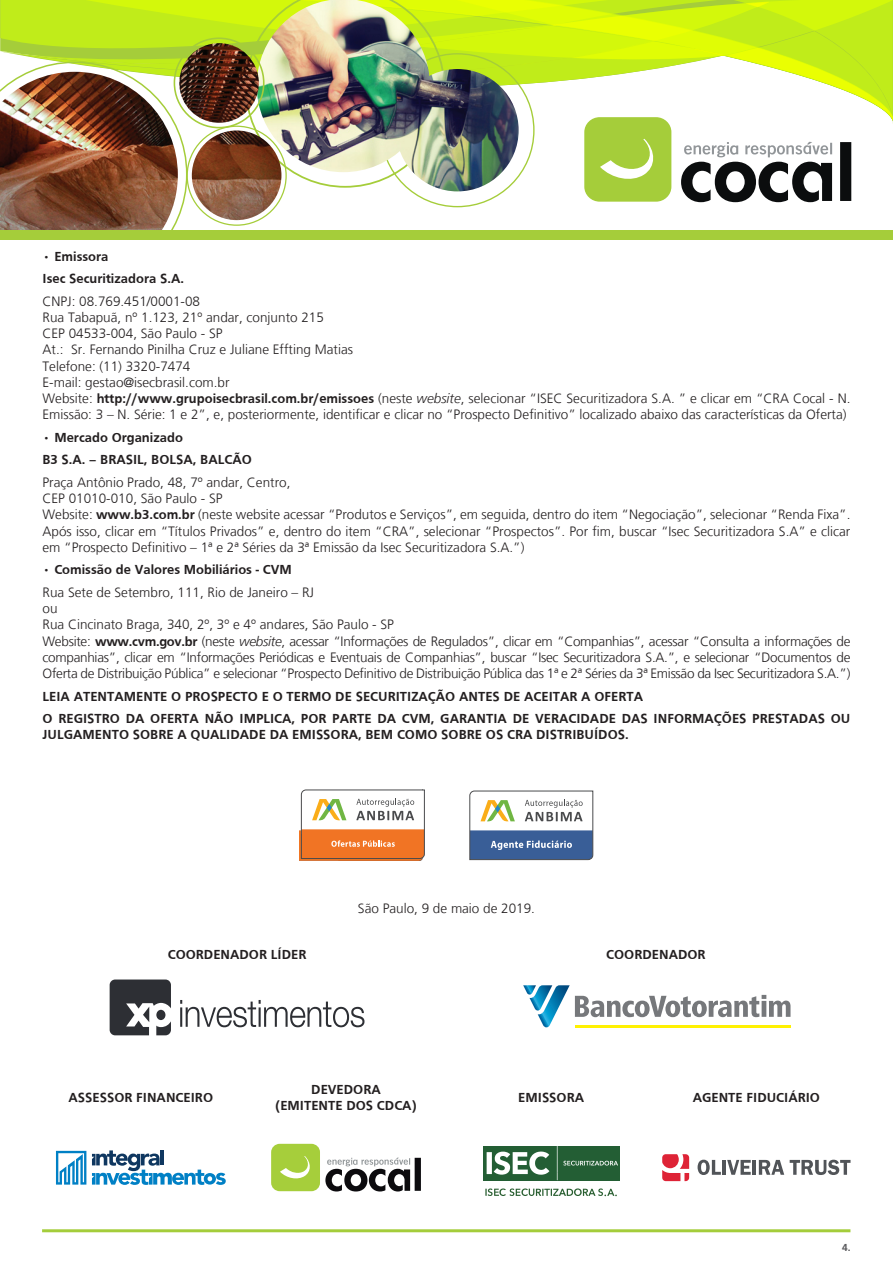
<style>
.page{position:relative;width:893px;height:1263px;background:#fff}
.page>*{position:absolute;margin:0;border:0;box-sizing:border-box;transform-origin:0 0}
.TXT{font:300 13.5px/16.2px "Frutiger LT";color:#231f20;text-align:justify}
.TXT-2{font:700 13.5px/16.2px "Fruti";color:#231f20}
.t1{font:700 10.5px "Fruti";color:#59595c}
.s1{font-family:"Fruti";font-weight:700}
.s2{font-style:italic}
</style>
<div class="page">
<hr style="left:42px;top:1229px;width:808px;height:3px;background:#a4cd3b">
<img style="left:0;top:0;width:893px;height:230px">
<div style="left:174px;top:37px;width:91px;height:91px;border:2px solid #a5cd3a;border-radius:50%"></div>
<div style="left:0;top:230px;width:893px;height:10px;background:#a5cd3a"></div>
<svg style="left:56px;top:1151px;width:30px;height:33px"></svg>
<svg style="left:92px;top:1150px;width:134px;height:35px"></svg>
<div style="left:271px;top:1144px;width:49px;height:47px;background:#a6ce3b;border-radius:8px"></div>
<svg style="left:280px;top:1156px;width:30px;height:23px"></svg>
<svg style="left:325px;top:1157px;width:96px;height:34px"></svg>
<div style="left:483px;top:1146px;width:136px;height:35px;background:#235e34"></div>
<svg style="left:487px;top:1151px;width:62px;height:24px"></svg>
<svg style="left:557px;top:1146px;width:61px;height:34px"></svg>
<svg style="left:485px;top:1188px;width:132px;height:8px"></svg>
<svg style="left:662px;top:1154px;width:27px;height:27px"></svg>
<svg style="left:698px;top:1160px;width:23px;height:15px"></svg>
<hr style="left:723px;top:1160px;width:3px;height:15px;background:#515458">
<svg style="left:727px;top:1160px;width:24px;height:15px"></svg>
<hr style="left:753px;top:1160px;width:3px;height:15px;background:#515458">
<svg style="left:759px;top:1160px;width:25px;height:15px"></svg>
<svg style="left:790px;top:1160px;width:60px;height:15px"></svg>
<svg style="left:523px;top:985px;width:267px;height:42px"></svg>
<img style="left:300px;top:794px;width:123px;height:66px">
<svg style="left:469px;top:790px;width:125px;height:70px"></svg>
<svg style="left:301px;top:789px;width:124px;height:70px"></svg>
<svg style="left:180px;top:1000px;width:184px;height:27px"></svg>
<svg style="left:110px;top:979px;width:61px;height:56px"></svg>
<div style="left:156px;top:1010px;width:9px;height:10px;background:#2d2f34;border-radius:50%"></div>
<p class="TXT-2" style="left:43px;top:248px;width:68px">• Emissora</p>
<p class="TXT-2" style="left:43px;top:270px;width:143px">Isec Securitizadora S.A.</p>
<p class="TXT" style="left:43px;top:293px;width:159px">CNPJ: 08.769.451/0001-08</p>
<p class="TXT" style="left:43px;top:309px;width:283px">Rua Tabapuã, nº 1.123, 21º andar, conjunto 215</p>
<p class="TXT" style="left:43px;top:326px;width:182px">CEP 04533-004, São Paulo - SP</p>
<p class="TXT" style="left:43px;top:342px;width:312px">At.: Sr. Fernando Pinilha Cruz e Juliane Effting Matias</p>
<p class="TXT" style="left:43px;top:358px;width:149px">Telefone: (11) 3320-7474</p>
<p class="TXT" style="left:43px;top:374px;width:189px">E-mail: gestao@isecbrasil.com.br</p>
<p class="TXT" style="left:43px;top:390px;width:809px">Website: <span class="s1">http://www.grupoisecbrasil.com.br/emissoes</span> (neste <span class="s2">website</span>, selecionar “ISEC Securitizadora S.A. ” e clicar em “CRA Cocal - N.<br>Emissão: 3 – N. Série: 1 e 2”, e, posteriormente, identificar e clicar no “Prospecto Definitivo” localizado abaixo das características da Oferta)</p>
<p class="TXT-2" style="left:43px;top:429px;width:142px">• Mercado Organizado</p>
<p class="TXT-2" style="left:43px;top:452px;width:211px">B3 S.A. – BRASIL, BOLSA, BALCÃO</p>
<p class="TXT" style="left:43px;top:474px;width:249px">Praça Antônio Prado, 48, 7º andar, Centro,</p>
<p class="TXT" style="left:43px;top:491px;width:182px">CEP 01010-010, São Paulo - SP</p>
<p class="TXT" style="left:43px;top:507px;width:809px">Website: <span class="s1">www.b3.com.br</span> (neste website acessar “Produtos e Serviços”, em seguida, dentro do item “Negociação”, selecionar “Renda Fixa”.<br>Após isso, clicar em “Títulos Privados” e, dentro do item “CRA”, selecionar “Prospectos”. Por fim, buscar “Isec Securitizadora S.A” e clicar em “Prospecto Definitivo – 1ª e 2ª Séries da 3ª Emissão da Isec Securitizadora S.A.”)</p>
<p class="TXT-2" style="left:43px;top:561px;width:251px">• Comissão de Valores Mobiliários - CVM</p>
<p class="TXT" style="left:43px;top:584px;width:273px">Rua Sete de Setembro, 111, Rio de Janeiro – RJ</p>
<p class="TXT" style="left:43px;top:601px;width:17px">ou</p>
<p class="TXT" style="left:43px;top:617px;width:353px">Rua Cincinato Braga, 340, 2º, 3º e 4º andares, São Paulo - SP</p>
<p class="TXT" style="left:43px;top:633px;width:809px">Website: <span class="s1">www.cvm.gov.br</span> (neste <span class="s2">website</span>, acessar “Informações de Regulados”, clicar em “Companhias”, acessar “Consulta a informações de companhias”, clicar em “Informações Periódicas e Eventuais de Companhias”, buscar “Isec Securitizadora S.A.”, e selecionar “Documentos de Oferta de Distribuição Pública” e selecionar “Prospecto Definitivo de Distribuição Pública das 1ª e 2ª Séries da 3ª Emissão da Isec Securitizadora S.A.”)</p>
<p class="TXT-2" style="left:43px;top:688px;width:602px">LEIA ATENTAMENTE O PROSPECTO E O TERMO DE SECURITIZAÇÃO ANTES DE ACEITAR A OFERTA</p>
<p class="TXT-2" style="left:43px;top:710px;width:809px">O REGISTRO DA OFERTA NÃO IMPLICA, POR PARTE DA CVM, GARANTIA DE VERACIDADE DAS INFORMAÇÕES PRESTADAS OU<br>JULGAMENTO SOBRE A QUALIDADE DA EMISSORA, BEM COMO SOBRE OS CRA DISTRIBUÍDOS.</p>
<p class="TXT" style="left:358px;top:900px;width:179px">São Paulo, 9 de maio de 2019.</p>
<p class="TXT-2" style="left:168px;top:946px;width:140px">COORDENADOR LÍDER</p>
<p class="TXT-2" style="left:606px;top:946px;width:101px">COORDENADOR</p>
<p class="TXT-2" style="left:69px;top:1089px;width:146px">ASSESSOR FINANCEIRO</p>
<p class="TXT-2" style="left:276px;top:1081px;width:142px;text-align:center">DEVEDORA<br>(EMITENTE DOS CDCA)</p>
<p class="TXT-2" style="left:518px;top:1089px;width:67px">EMISSORA</p>
<p class="TXT-2" style="left:693px;top:1089px;width:129px">AGENTE FIDUCIÁRIO</p>
<p class="t1" style="left:842px;top:1241px;width:10px">4.</p>
</div>
